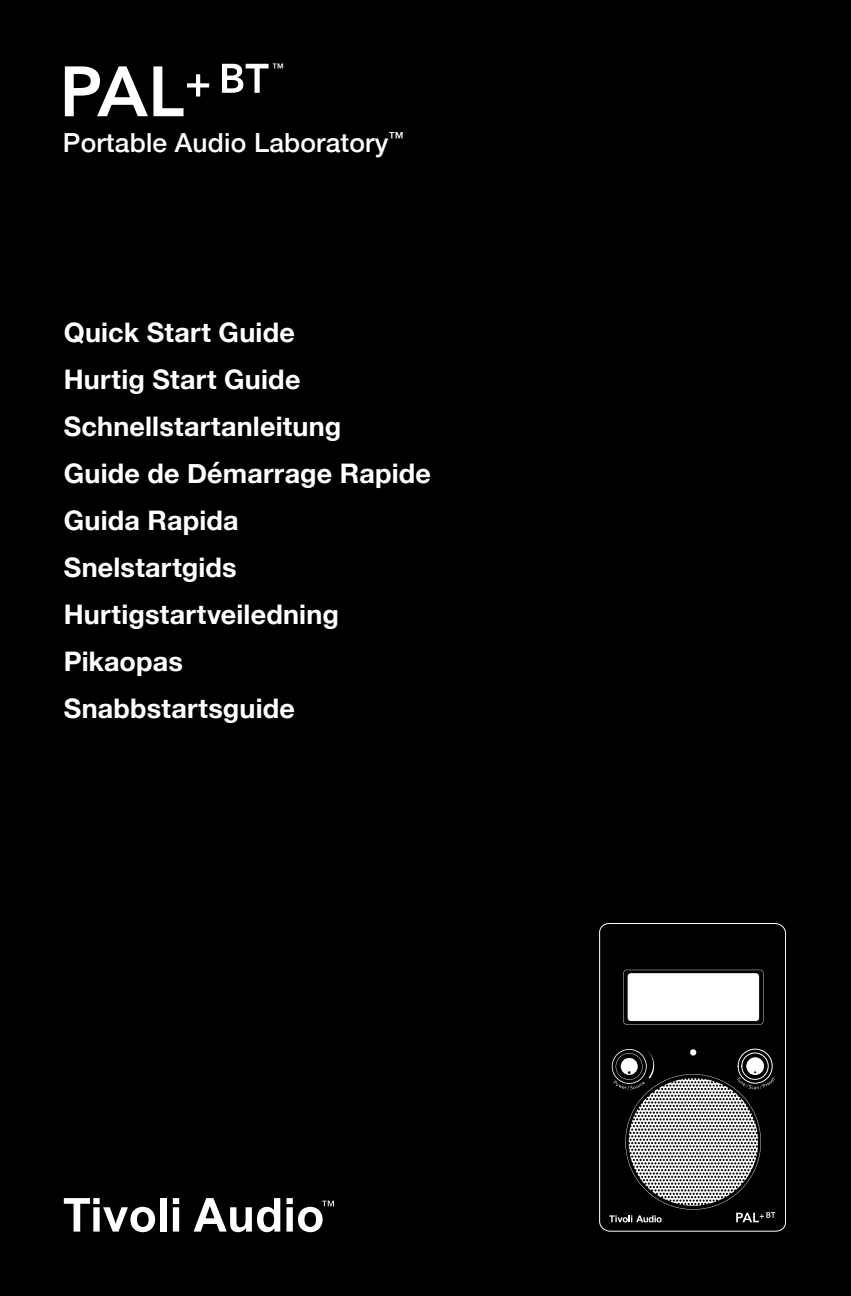
<style>
.page{position:relative;width:851px;height:1296px;background:#fff}
.page>*{position:absolute;margin:0;border:0;box-sizing:border-box;transform-origin:0 0}
.header1{font:700 27px "Helvetica Neue";letter-spacing:.005em;color:#fff}
.t1{font:500 26.32px "Helvetica Neue";letter-spacing:.01em;color:#fff}
.t2{font:500 11.7px "Helvetica Neue";color:#fff}
</style>
<div class="page">
<div style="left:0;top:0;width:850px;height:1296px;background:#000"></div>
<svg style="left:599px;top:923px;width:186px;height:309px"></svg>
<svg style="left:609px;top:1049px;width:166px;height:173px"></svg>
<svg style="left:65px;top:66px;width:144px;height:50px"></svg>
<svg style="left:222px;top:64px;width:46px;height:29px"></svg>
<svg style="left:64px;top:1198px;width:26px;height:34px"></svg>
<div style="left:93px;top:1198px;width:7px;height:6px;background:#fff"></div>
<div style="left:93px;top:1207px;width:7px;height:25px;background:#fff"></div>
<svg style="left:103px;top:1207px;width:52px;height:25px"></svg>
<div style="left:160px;top:1198px;width:6px;height:34px;background:#fff"></div>
<svg style="left:173px;top:1198px;width:6px;height:6px"></svg>
<div style="left:173px;top:1207px;width:6px;height:25px;background:#fff"></div>
<svg style="left:193px;top:1198px;width:87px;height:34px"></svg>
<div style="left:286px;top:1198px;width:7px;height:6px;background:#fff"></div>
<div style="left:286px;top:1207px;width:7px;height:25px;background:#fff"></div>
<svg style="left:298px;top:1201px;width:36px;height:31px"></svg>
<p class="t2" style="left:272px;top:59px;width:13px">™</p>
<p class="t1" style="left:63px;top:121px;width:342px">Portable Audio Laboratory<sup>™</sup></p>
<p class="header1" style="left:64px;top:311px;width:232px">Quick Start Guide</p>
<p class="header1" style="left:64px;top:358px;width:238px">Hurtig Start Guide</p>
<p class="header1" style="left:64px;top:405px;width:279px">Schnellstartanleitung</p>
<p class="header1" style="left:64px;top:452px;width:369px">Guide de Démarrage Rapide</p>
<p class="header1" style="left:64px;top:499px;width:176px">Guida Rapida</p>
<p class="header1" style="left:64px;top:546px;width:174px">Snelstartgids</p>
<p class="header1" style="left:64px;top:593px;width:277px">Hurtigstartveiledning</p>
<p class="header1" style="left:64px;top:640px;width:121px">Pikaopas</p>
<p class="header1" style="left:64px;top:687px;width:233px">Snabbstartsguide</p>
</div>
